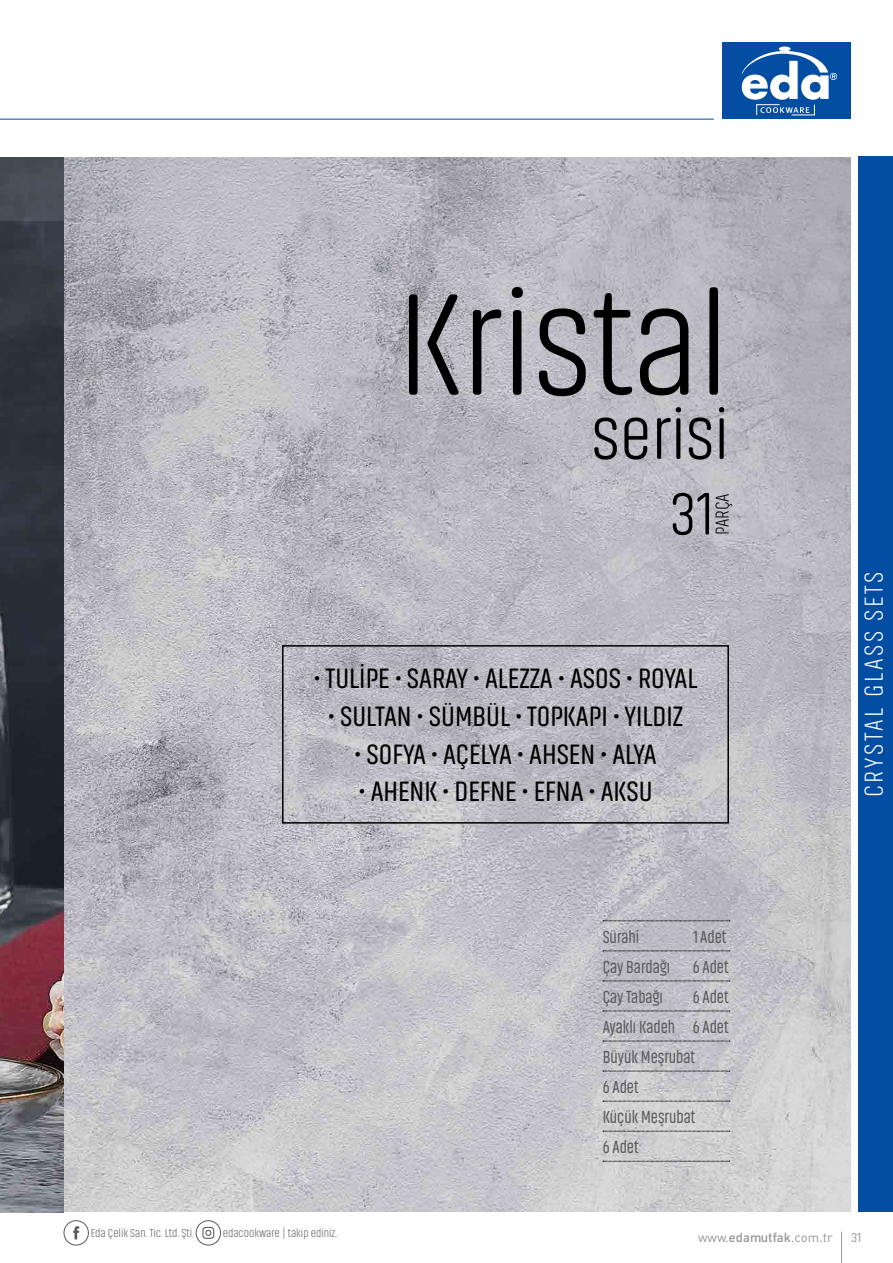
<style>
.page{position:relative;width:893px;height:1263px;background:#fff}
.page>*{position:absolute;margin:0;border:0;box-sizing:border-box;transform-origin:0 0}
.t1{font:300 150px "Akhand Soft";color:#000}
.t2{font:300 72px "Akhand Soft";color:#000}
.t3{font:300 62.1px "Akhand Soft";color:#000}
.t4{font:28.8px "Akhand Soft";color:#000}
.t5{font:200 27px "Akhand Soft";letter-spacing:.1em;color:#fff}
.t6{font:200 19.5px "Akhand Soft";letter-spacing:-.01em;color:#000}
.t7{font:18px/30px "Akhand Soft";color:#58595b;scale:.9 1}
.t8{font:300 13.5px "Akhand Soft";color:#939598}
.t9{font:13.05px "DIN Tr";color:#939598}
.t10{font:200 12px "Akhand Soft";color:#58595b}
.s1{font-family:"DIN Medium Tr"}
</style>
<div class="page">
<div style="left:722px;top:42px;width:128px;height:77px;background:#034ea2"></div>
<svg style="left:741px;top:47px;width:96px;height:68px"></svg>
<hr style="left:841px;top:1232px;width:1px;height:31px;background:#939598">
<img style="left:64px;top:157px;width:786px;height:1055px">
<div style="left:859px;top:157px;width:34px;height:1055px;background:#034ea2"></div>
<div style="left:64px;top:1220px;width:25px;height:25px;border:1px solid #58595b;border-radius:50%"></div>
<svg style="left:73px;top:1226px;width:6px;height:13px"></svg>
<div style="left:196px;top:1220px;width:25px;height:25px;border:1px solid #58595b;border-radius:50%"></div>
<svg style="left:202px;top:1227px;width:12px;height:12px"></svg>
<hr style="left:0;top:119px;width:714px;height:1px;background:#034ea2">
<div style="left:282px;top:645px;width:447px;height:179px;border:2px solid #000"></div>
<img style="left:0;top:221px;width:64px;height:991px">
<svg style="left:603px;top:951px;width:127px;height:1px"></svg>
<svg style="left:603px;top:920px;width:127px;height:1px"></svg>
<svg style="left:603px;top:981px;width:127px;height:1px"></svg>
<svg style="left:603px;top:1011px;width:127px;height:1px"></svg>
<svg style="left:603px;top:1041px;width:127px;height:1px"></svg>
<svg style="left:603px;top:1071px;width:127px;height:1px"></svg>
<svg style="left:603px;top:1101px;width:127px;height:1px"></svg>
<svg style="left:603px;top:1131px;width:127px;height:1px"></svg>
<svg style="left:603px;top:1161px;width:127px;height:1px"></svg>
<div style="left:0;top:157px;width:64px;height:64px;background:#494e54"></div>
<h1 class="t1" style="left:397px;top:268px;width:333px">Kristal</h1>
<h2 class="t2" style="left:591px;top:398px;width:139px">serisi</h2>
<h3 class="t3" style="left:669px;top:482px;width:46px">31</h3>
<p class="t6" style="left:713px;top:535px;width:43px;rotate:-90deg">PARÇA</p>
<p class="t4" style="left:313px;top:663px;width:386px">• TULİPE • SARAY • ALEZZA • ASOS • ROYAL</p>
<p class="t4" style="left:328px;top:701px;width:357px">• SULTAN • SÜMBÜL • TOPKAPI • YILDIZ</p>
<p class="t4" style="left:354px;top:739px;width:304px">• SOFYA • AÇELYA • AHSEN • ALYA</p>
<p class="t4" style="left:358px;top:777px;width:296px">• AHENK • DEFNE • EFNA • AKSU</p>
<p class="t7" style="left:603px;top:921px;width:42px">Sürahi</p>
<p class="t7" style="left:693px;top:921px;width:38px">1 Adet</p>
<p class="t7" style="left:603px;top:951px;width:76px">Çay Bardağı</p>
<p class="t7" style="left:693px;top:951px;width:42px">6 Adet</p>
<p class="t7" style="left:603px;top:981px;width:69px">Çay Tabağı</p>
<p class="t7" style="left:603px;top:981px;width:142px;text-indent:90px">6 Adet<br>Ayaklı Kadeh 6 Adet<br>Büyük Meşrubat<br>6 Adet<br>Küçük Meşrubat<br>6 Adet</p>
<p class="t5" style="left:860px;top:797px;width:227px;rotate:-90deg">CRYSTAL GLASS SETS</p>
<p class="t10" style="left:91px;top:1227px;width:105px">Eda Çelik San. Tic. Ltd. Şti.</p>
<p class="t10" style="left:223px;top:1227px;width:116px">edacookware | takip ediniz.</p>
<p class="t9" style="left:698px;top:1229px;width:136px">www.<span class="s1">edamutfak</span>.com.tr</p>
<p class="t8" style="left:851px;top:1230px;width:11px">31</p>
</div>
